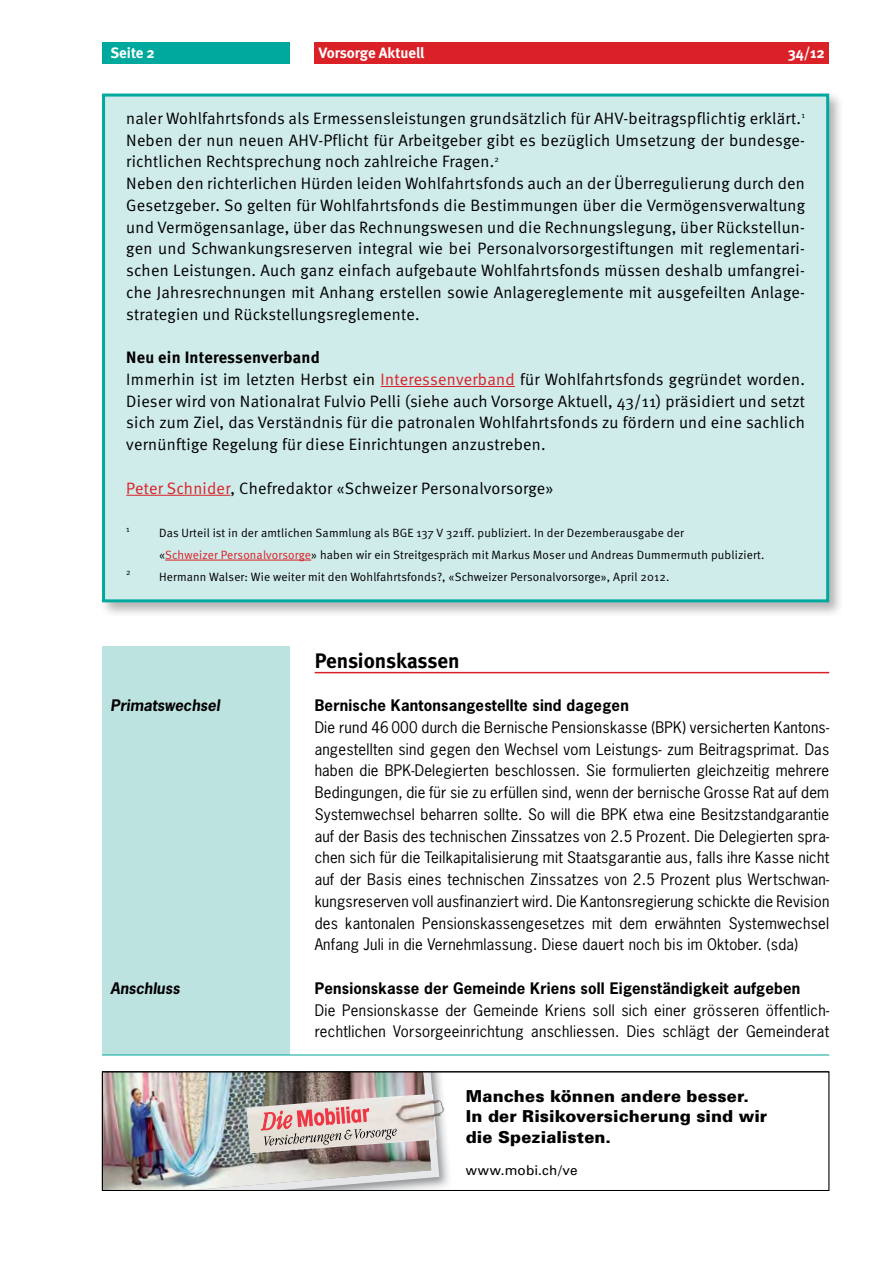
<style>
.page{position:relative;width:893px;height:1263px;background:#fff}
.page>*{position:absolute;margin:0;border:0;box-sizing:border-box;transform-origin:0 0}
.t1{font:700 21px "Meta";letter-spacing:-.005em;color:#000}
.t2{font:16.5px/21.8px "Meta Normal";letter-spacing:.015em;color:#000}
.t3{font:900 16.5px/20.2px "Univers";letter-spacing:.005em;color:#000}
.t4{font:700 16.5px "Meta";letter-spacing:.015em;color:#000}
.t5{font:15px/21.8px "News Gothic LT";letter-spacing:.02em;color:#000;text-align:justify}
.t6{font:700 15px "News Gothic LT";letter-spacing:.015em;color:#000}
.t7{font:700 15px "Meta";color:#fff}
.t8{font:italic 700 15px "News Gothic LT";color:#000}
.t9{font:13.5px "Univers";letter-spacing:.01em;color:#000}
.t10{font:12px/21.8px "Meta Normal";letter-spacing:.015em;color:#000}
.t11{font:8.25px "Meta Normal";color:#000}
.s1{color:#da2128}
</style>
<div class="page">
<div style="left:315px;top:43px;width:514px;height:21px;background:#da2128"></div>
<div style="left:102px;top:43px;width:187px;height:21px;background:#00a99d"></div>
<div style="left:102px;top:646px;width:187px;height:408px;background:#bde3e1"></div>
<hr style="left:315px;top:672px;width:514px;height:1px;background:#da2128">
<hr style="left:102px;top:1054px;width:727px;height:1px;background:#00a99d">
<img style="left:439px;top:1089px;width:9px;height:73px">
<img style="left:104px;top:1074px;width:335px;height:114px">
<div style="left:102px;top:1071px;width:727px;height:120px;border:1px solid #000"></div>
<div style="left:99px;top:91px;width:746px;height:527px;background:#000;opacity:.3"></div>
<div style="left:104px;top:95px;width:724px;height:506px;background:#cfebea"></div>
<hr style="left:381px;top:386px;width:134px;height:1px;background:#da2128">
<hr style="left:126px;top:495px;width:104px;height:1px;background:#da2128">
<hr style="left:165px;top:560px;width:146px;height:1px;background:#da2128">
<div style="left:102px;top:94px;width:727px;height:508px;border:3px solid #00a99d"></div>
<p class="t7" style="left:111px;top:44px;width:46px">Seite 2</p>
<p class="t7" style="left:319px;top:44px;width:107px">Vorsorge Aktuell</p>
<p class="t7" style="left:788px;top:44px;width:39px">34/12</p>
<p class="t2" style="left:126px;top:107px;width:680px">naler Wohlfahrtsfonds als Ermessensleistungen grundsätzlich für AHV-beitragspflichtig erklärt.<sup>1<br></sup>Neben der nun neuen AHV-Pflicht für Arbeitgeber gibt es bezüglich Umsetzung der bundesge&shy;richtlichen Rechtsprechung noch zahlreiche Fragen.<sup>2<br></sup>Neben den richterlichen Hürden leiden Wohlfahrtsfonds auch an der Überregulierung durch den Gesetzgeber. So gelten für Wohlfahrtsfonds die Bestimmungen über die Vermögensverwaltung und Vermögensanlage, über das Rechnungswesen und die Rechnungslegung, über Rückstellun&shy;gen und Schwankungsreserven integral wie bei Personalvorsorgestiftungen mit reglementari&shy;schen Leistungen. Auch ganz einfach aufgebaute Wohlfahrtsfonds müssen deshalb umfangrei&shy;che Jahresrechnungen mit Anhang erstellen sowie Anlagereglemente mit ausgefeilten Anlage&shy;strategien und Rückstellungsreglemente.</p>
<p class="t4" style="left:126px;top:348px;width:195px">Neu ein Interessenverband</p>
<p class="t2" style="left:126px;top:368px;width:680px;text-align:justify">Immerhin ist im letzten Herbst ein <span class="s1">Interessenverband</span> für Wohlfahrtsfonds gegründet worden.<br>Dieser wird von Nationalrat Fulvio Pelli (siehe auch Vorsorge Aktuell, 43/11) präsidiert und setzt sich zum Ziel, das Verständnis für die patronalen Wohlfahrtsfonds zu fördern und eine sachlich vernünftige Regelung für diese Einrichtungen anzustreben.</p>
<p class="t2" style="left:126px;top:477px;width:429px"><span class="s1">Peter Schnider</span>, Chefredaktor «Schweizer Personalvorsorge»</p>
<p class="t11" style="left:126px;top:524px;width:5px">1</p>
<p class="t10" style="left:159px;top:522px;width:607px">Das Urteil ist in der amtlichen Sammlung als BGE 137 V 321ff. publiziert. In der Dezemberausgabe der<br>«<span class="s1">Schweizer Personalvorsorge</span>» haben wir ein Streitgespräch mit Markus Moser und Andreas Dummermuth publiziert.</p>
<p class="t11" style="left:126px;top:567px;width:6px">2</p>
<p class="t10" style="left:159px;top:565px;width:512px">Hermann Walser: Wie weiter mit den Wohlfahrtsfonds?, «Schweizer Personalvorsorge», April 2012.</p>
<p class="t8" style="left:111px;top:695px;width:111px">Primatswechsel</p>
<p class="t8" style="left:111px;top:978px;width:71px">Anschluss</p>
<p class="t1" style="left:315px;top:648px;width:146px">Pensionskassen</p>
<p class="t6" style="left:315px;top:695px;width:316px">Bernische Kantonsangestellte sind dagegen</p>
<p class="t5" style="left:315px;top:716px;width:516px">Die rund 46 000 durch die Bernische Pensionskasse (BPK) versicherten Kantons&shy;angestellten sind gegen den Wechsel vom Leistungs- zum Beitragsprimat. Das haben die BPK-Delegierten beschlossen. Sie formulierten gleichzeitig mehrere Bedingungen, die für sie zu erfüllen sind, wenn der bernische Grosse Rat auf dem Systemwechsel beharren sollte. So will die BPK etwa eine Besitzstandgarantie auf der Basis des technischen Zinssatzes von 2.5 Prozent. Die Delegierten spra&shy;chen sich für die Teilkapitalisierung mit Staatsgarantie aus, falls ihre Kasse nicht auf der Basis eines technischen Zinssatzes von 2.5 Prozent plus Wertschwan&shy;kungsreserven voll ausfinanziert wird. Die Kantonsregierung schickte die Revision des kantonalen Pensionskassengesetzes mit dem erwähnten Systemwechsel Anfang Juli in die Vernehmlassung. Diese dauert noch bis im Oktober. (sda)</p>
<p class="t6" style="left:315px;top:978px;width:487px">Pensionskasse der Gemeinde Kriens soll Eigenständigkeit aufgeben</p>
<p class="t5" style="left:315px;top:999px;width:516px">Die Pensionskasse der Gemeinde Kriens soll sich einer grösseren öffentlich&shy;rechtlichen Vorsorgeeinrichtung anschliessen. Dies schlägt der Gemeinderat</p>
<p class="t3" style="left:466px;top:1086px;width:303px">Manches können andere besser.<br>In der Risikoversicherung sind wir die Spezialisten.</p>
<p class="t9" style="left:466px;top:1162px;width:113px">www.mobi.ch/ve</p>
</div>
